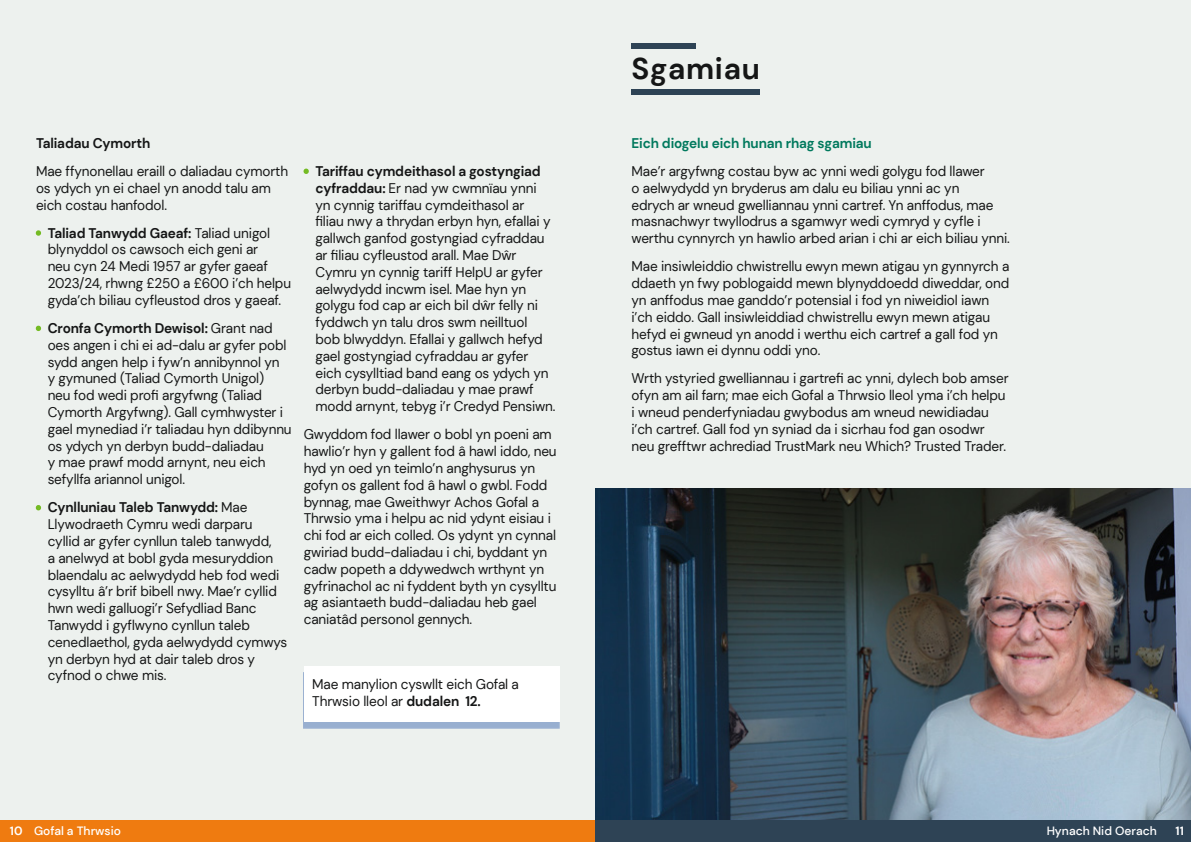
<style>
.page{position:relative;width:1191px;height:842px;background:#edf1ee}
.page>*{position:absolute;margin:0;border:0;box-sizing:border-box;transform-origin:0 0}
.t1{font:700 30px "DM Sans";letter-spacing:.025em;color:#151616}
.t2{font:14px/16.8px "DM Sans";letter-spacing:-.01em;color:#151616}
.t3{font:700 14px "DM Sans";letter-spacing:-.01em;color:#00795d}
.t4{font:700 14px "DM Sans";letter-spacing:-.01em;color:#151616}
.t5{font:500 12px "DM Sans";color:#fff}
.t6{font:700 12px "DM Sans";color:#fff}
.s1{color:#74bb23}
.s2{font-weight:700}
</style>
<div class="page">
<img style="left:595px;top:489px;width:596px;height:331px">
<div style="left:0;top:820px;width:595px;height:22px;background:#ef7b10"></div>
<div style="left:595px;top:820px;width:596px;height:22px;background:#2e4355"></div>
<div style="left:304px;top:672px;width:256px;height:56px;background:#98afd0"></div>
<div style="left:304px;top:666px;width:255px;height:56px;background:#fff"></div>
<div style="left:631px;top:44px;width:65px;height:5px;background:#2e4355"></div>
<div style="left:631px;top:89px;width:129px;height:6px;background:#2e4355"></div>
<p class="t4" style="left:36px;top:134px;width:116px">Taliadau Cymorth</p>
<p class="t2" style="left:36px;top:163px;width:254px">Mae ffynonellau eraill o daliadau cymorth os ydych yn ei chael yn anodd talu am eich costau hanfodol.</p>
<p class="t2" style="left:48px;top:224px;width:245px;text-indent:-12px"><span class="s1">•</span> <span class="s2">Taliad Tanwydd Gaeaf:</span> Taliad unigol blynyddol os cawsoch eich geni ar<br>neu cyn 24 Medi 1957 ar gyfer gaeaf 2023/24, rhwng £250 a £600 i’ch helpu gyda’ch biliau cyfleustod dros y gaeaf.</p>
<p class="t2" style="left:48px;top:320px;width:246px;text-indent:-12px"><span class="s1">•</span> <span class="s2">Cronfa Cymorth Dewisol:</span> Grant nad oes angen i chi ei ad-dalu ar gyfer pobl sydd angen help i fyw’n annibynnol yn<br>y gymuned (Taliad Cymorth Unigol)<br>neu fod wedi profi argyfwng (Taliad Cymorth Argyfwng). Gall cymhwyster i gael mynediad i’r taliadau hyn ddibynnu os ydych yn derbyn budd-daliadau<br>y mae prawf modd arnynt, neu eich sefyllfa ariannol unigol.</p>
<p class="t2" style="left:48px;top:499px;width:241px;text-indent:-12px"><span class="s1">•</span> <span class="s2">Cynlluniau Taleb Tanwydd:</span> Mae Llywodraeth Cymru wedi darparu cyllid ar gyfer cynllun taleb tanwydd,<br>a anelwyd at bobl gyda mesuryddion blaendalu ac aelwydydd heb fod wedi cysylltu â’r brif bibell nwy. Mae’r cyllid hwn wedi galluogi’r Sefydliad Banc Tanwydd i gyflwyno cynllun taleb cenedlaethol, gyda aelwydydd cymwys yn derbyn hyd at dair taleb dros y cyfnod o chwe mis.</p>
<p class="t2" style="left:315px;top:163px;width:242px;text-indent:-12px"><span class="s1">•</span> <span class="s2">Tariffau cymdeithasol a gostyngiad cyfraddau:</span> Er nad yw cwmnïau ynni<br>yn cynnig tariffau cymdeithasol ar filiau nwy a thrydan erbyn hyn, efallai y gallwch ganfod gostyngiad cyfraddau ar filiau cyfleustod arall. Mae Dŵr Cymru yn cynnig tariff HelpU ar gyfer aelwydydd incwm isel. Mae hyn yn golygu fod cap ar eich bil dŵr felly ni fyddwch yn talu dros swm neilltuol bob blwyddyn. Efallai y gallwch hefyd gael gostyngiad cyfraddau ar gyfer eich cysylltiad band eang os ydych yn derbyn budd-daliadau y mae prawf modd arnynt, tebyg i’r Credyd Pensiwn.</p>
<p class="t2" style="left:304px;top:426px;width:254px">Gwyddom fod llawer o bobl yn poeni am hawlio’r hyn y gallent fod â hawl iddo, neu hyd yn oed yn teimlo’n anghysurus yn gofyn os gallent fod â hawl o gwbl. Fodd bynnag, mae Gweithwyr Achos Gofal a Thrwsio yma i helpu ac nid ydynt eisiau i chi fod ar eich colled. Os ydynt yn cynnal gwiriad budd-daliadau i chi, byddant yn cadw popeth a ddywedwch wrthynt yn gyfrinachol ac ni fyddent byth yn cysylltu ag asiantaeth budd-daliadau heb gael caniatâd personol gennych.</p>
<p class="t2" style="left:312px;top:675px;width:208px">Mae manylion cyswllt eich Gofal a<br>Thrwsio lleol ar <span class="s2">dudalen 12.</span></p>
<h1 class="t1" style="left:631px;top:50px;width:130px">Sgamiau</h1>
<p class="t3" style="left:631px;top:134px;width:242px">Eich diogelu eich hunan rhag sgamiau</p>
<p class="t2" style="left:631px;top:163px;width:380px">Mae’r argyfwng costau byw ac ynni wedi golygu fod llawer<br>o aelwydydd yn bryderus am dalu eu biliau ynni ac yn<br>edrych ar wneud gwelliannau ynni cartref. Yn anffodus, mae masnachwyr twyllodrus a sgamwyr wedi cymryd y cyfle i werthu cynnyrch yn hawlio arbed arian i chi ar eich biliau ynni.</p>
<p class="t2" style="left:631px;top:258px;width:379px">Mae insiwleiddio chwistrellu ewyn mewn atigau yn gynnyrch a ddaeth yn fwy poblogaidd mewn blynyddoedd diweddar, ond yn anffodus mae ganddo’r potensial i fod yn niweidiol iawn i’ch eiddo. Gall insiwleiddiad chwistrellu ewyn mewn atigau hefyd ei gwneud yn anodd i werthu eich cartref a gall fod yn gostus iawn ei dynnu oddi yno.</p>
<p class="t2" style="left:631px;top:370px;width:379px">Wrth ystyried gwelliannau i gartrefi ac ynni, dylech bob amser ofyn am ail farn; mae eich Gofal a Thrwsio lleol yma i’ch helpu i wneud penderfyniadau gwybodus am wneud newidiadau i’ch cartref. Gall fod yn syniad da i sicrhau fod gan osodwr neu grefftwr achrediad TrustMark neu Which? Trusted Trader.</p>
<p class="t5" style="left:10px;top:823px;width:113px"><span class="s2">10</span> Gofal a Thrwsio</p>
<p class="t5" style="left:1046px;top:823px;width:112px">Hynach Nid Oerach</p>
<p class="t6" style="left:1175px;top:823px;width:10px">11</p>
</div>
